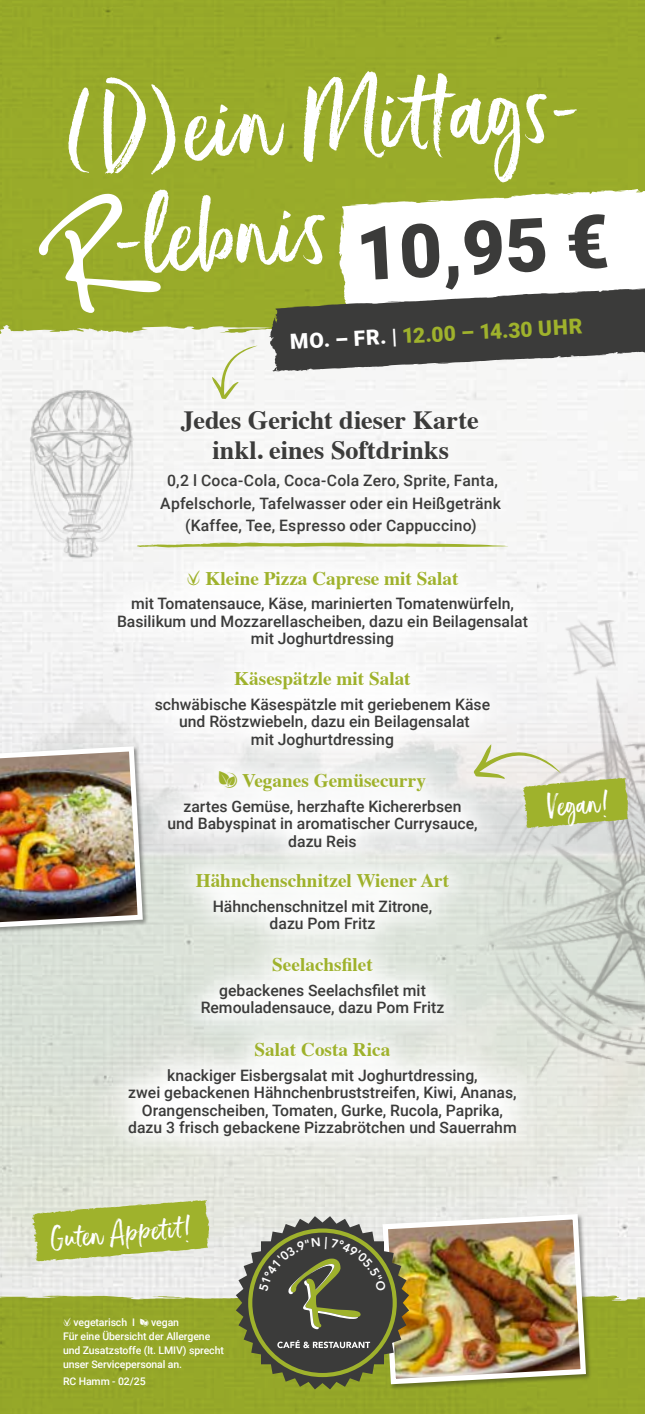
<style>
.page{position:relative;width:645px;height:1414px;background:#fff}
.page>*{position:absolute;margin:0;border:0;box-sizing:border-box;transform-origin:0 0}
.t1{font:96.77px/109.2px "Ernestand Emily Upright";color:#fff;text-align:center}
.t2{font:28px "Ernestand Emily Upright";color:#fff}
.t3{font:700 26.25px/29.6px "Times";color:#3b3b3a;text-align:center}
.t4{font:900 21px "Roboto";color:#9fb22c}
.t5{font:700 19.25px "Times";color:#9fb22c}
.t6{font:500 15.75px/17.5px "Roboto";color:#3b3b3a;text-align:center}
.t7{font:500 10.5px/14px "Roboto";letter-spacing:-.01em;color:#fff}
.s1{color:#fff}
.s2{font-family:"Celona Pikto Extrablatt";font-weight:400;font-size:21px}
.s3{font-family:"Celona Pikto Extrablatt";font-weight:400;font-size:22.75px}
.s4{font-family:"Celona Pikto Extrablatt";font-weight:400;font-size:12.08px}
.s5{font-family:"Celona Pikto Extrablatt";font-weight:400}
</style>
<div class="page">
<div style="left:0;top:1295px;width:645px;height:119px;background:#95a729"></div>
<svg style="left:31px;top:1199px;width:180px;height:63px;background:#b1c05c"></svg>
<svg style="left:212px;top:346px;width:46px;height:42px"></svg>
<img style="left:345px;top:608px;width:300px;height:580px">
<img style="left:3px;top:352px;width:200px;height:266px">
<div style="left:0;top:0;width:645px;height:336px;background:#99ab2a"></div>
<svg style="left:38px;top:194px;width:123px;height:119px"></svg>
<svg style="left:339px;top:188px;width:306px;height:97px"></svg>
<svg style="left:269px;top:285px;width:376px;height:86px"></svg>
<div style="left:138px;top:388px;width:385px;height:169px;background:#f7f7f7"></div>
<svg style="left:134px;top:542px;width:318px;height:2px"></svg>
<img style="left:0;top:744px;width:91px;height:189px">
<div style="left:382px;top:1213px;width:210px;height:177px;background:#1a1a18;opacity:.4"></div>
<img style="left:380px;top:1211px;width:209px;height:176px">
<svg style="left:555px;top:744px;width:73px;height:84px;background:#bec683"></svg>
<svg style="left:91px;top:544px;width:464px;height:619px"></svg>
<svg style="left:236px;top:1216px;width:173px;height:173px;background:#6b6e50"></svg>
<h1 class="t1" style="left:64px;top:73px;width:536px;rotate:-3deg">(D)ein Mittags--lebnis <sub>10,95</sub> <sub>€</sub></h1>
<h3 class="t4" style="left:289px;top:327px;width:294px;rotate:-3deg"><span class="s1">MO. – FR. |</span> 12.00 – 14.30 UHR</h3>
<h3 class="t3" style="left:181px;top:403px;width:299px">Jedes Gericht dieser Karte inkl. eines Softdrinks</h3>
<p class="t6" style="left:160px;top:469px;width:342px;line-height:22.4px">0,2 l Coca-Cola, Coca-Cola Zero, Sprite, Fanta,<br>Apfelschorle, Tafelwasser oder ein Heißgetränk (Kaffee, Tee, Espresso oder Cappuccino)</p>
<p class="t5" style="left:186px;top:560px;width:274px"><span class="s2">v</span> Kleine Pizza Caprese mit Salat</p>
<p class="t6" style="left:117px;top:594px;width:412px">mit Tomatensauce, Käse, marinierten Tomatenwürfeln,<br>Basilikum und Mozzarellascheiben, dazu ein Beilagensalat mit Joghurtdressing</p>
<p class="t5" style="left:234px;top:660px;width:178px">Käsespätzle mit Salat</p>
<p class="t6" style="left:155px;top:694px;width:337px">schwäbische Käsespätzle mit geriebenem Käse und Röstzwiebeln, dazu ein Beilagensalat<br>mit Joghurtdressing</p>
<p class="t5" style="left:219px;top:762px;width:209px"><span class="s3">V</span> Veganes Gemüsecurry</p>
<p class="t6" style="left:167px;top:797px;width:312px">zartes Gemüse, herzhafte Kichererbsen<br>und Babyspinat in aromatischer Currysauce, dazu Reis</p>
<p class="t5" style="left:196px;top:862px;width:255px">Hähnchenschnitzel Wiener Art</p>
<p class="t6" style="left:213px;top:897px;width:221px">Hähnchenschnitzel mit Zitrone, dazu Pom Fritz</p>
<p class="t5" style="left:272px;top:946px;width:102px">Seelachsfilet</p>
<p class="t6" style="left:201px;top:981px;width:245px">gebackenes Seelachsfilet mit<br>Remouladensauce, dazu Pom Fritz</p>
<p class="t5" style="left:255px;top:1031px;width:137px">Salat Costa Rica</p>
<p class="t6" style="left:128px;top:1065px;width:390px">knackiger Eisbergsalat mit Joghurtdressing,<br>zwei gebackenen Hähnchenbruststreifen, Kiwi, Ananas, Orangenscheiben, Tomaten, Gurke, Rucola, Paprika, dazu 3 frisch gebackene Pizzabrötchen und Sauerrahm</p>
<h2 class="t2" style="left:547px;top:789px;width:63px;rotate:-5deg">Vegan!</h2>
<h2 class="t2" style="left:49px;top:1221px;width:144px;rotate:-5deg">Guten Appetit!</h2>
<p class="t7" style="left:63px;top:1314px;width:162px"><span class="s4">v</span> vegetarisch I <span class="s5">V</span> vegan<br>Für eine Übersicht der Allergene und Zusatzstoffe (lt. LMIV) sprecht unser Servicepersonal an.</p>
<p class="t7" style="left:63px;top:1374px;width:84px">RC Hamm - 02/25</p>
</div>
